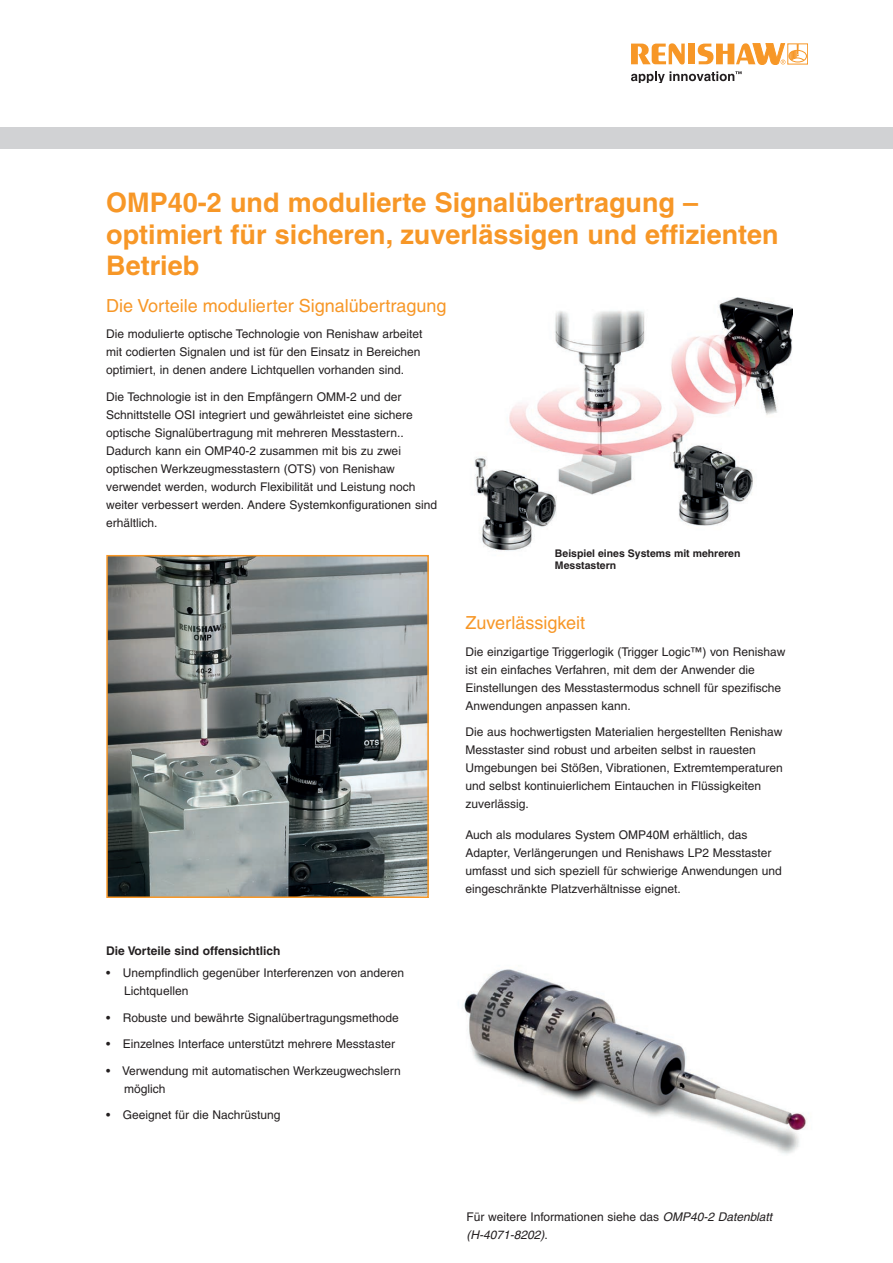
<style>
.page{position:relative;width:893px;height:1263px;background:#fff}
.page>*{position:absolute;margin:0;border:0;box-sizing:border-box;transform-origin:0 0}
.t1{font:700 27px/31.5px "Helvetica";color:#f79727}
.Text{font:18px "Helvetica";color:#f79727}
.Text-2{font:12px/18px "Helvetica";color:#231f20}
.Text-3{font:700 12px "Helvetica";color:#231f20}
.Heading_2_black{font:700 10.5px/12px "Helvetica";color:#231f20}
.s1{font-style:italic}
</style>
<div class="page">
<div style="left:0;top:128px;width:893px;height:21px;background:#d1d2d4"></div>
<svg style="left:631px;top:43px;width:54px;height:21px"></svg>
<div style="left:688px;top:44px;width:7px;height:20px;background:#f79727"></div>
<div style="left:787px;top:44px;width:21px;height:20px;border:1px solid #f79727"></div>
<div style="left:789px;top:50px;width:18px;height:12px;border:1px solid #f79727;border-radius:50%"></div>
<svg style="left:698px;top:43px;width:106px;height:22px"></svg>
<svg style="left:631px;top:71px;width:111px;height:12px"></svg>
<img style="left:109px;top:558px;width:317px;height:337px">
<div style="left:106px;top:555px;width:323px;height:343px;border:2px solid #f79727"></div>
<img style="left:474px;top:298px;width:318px;height:253px">
<img style="left:462px;top:969px;width:345px;height:185px">
<svg style="left:554px;top:546px;width:187px;height:5px"></svg>
<p class="t1" style="left:106px;top:187px;width:674px">OMP40-2 und modulierte Signalübertragung – optimiert für sicheren, zuverlässigen und effizienten<br>Betrieb</p>
<p class="Text" style="left:106px;top:295px;width:342px">Die Vorteile modulierter Signalübertragung</p>
<p class="Text-2" style="left:106px;top:325px;width:318px">Die modulierte optische Technologie von Renishaw arbeitet mit codierten Signalen und ist für den Einsatz in Bereichen optimiert, in denen andere Lichtquellen vorhanden sind.</p>
<p class="Text-2" style="left:106px;top:387px;width:332px">Die Technologie ist in den Empfängern OMM-2 und der Schnittstelle OSI integriert und gewährleistet eine sichere optische Signalübertragung mit mehreren Messtastern..<br>Dadurch kann ein OMP40-2 zusammen mit bis zu zwei optischen Werkzeugmesstastern (OTS) von Renishaw verwendet werden, wodurch Flexibilität und Leistung noch weiter verbessert werden. Andere Systemkonfigurationen sind erhältlich.</p>
<p class="Text-3" style="left:106px;top:943px;width:176px">Die Vorteile sind offensichtlich</p>
<p class="Text-2" style="left:124px;top:964px;width:281px;text-indent:-18px">• Unempfindlich gegenüber Interferenzen von anderen<br>Lichtquellen</p>
<p class="Text-2" style="left:106px;top:1008px;width:294px">• Robuste und bewährte Signalübertragungsmethode</p>
<p class="Text-2" style="left:106px;top:1035px;width:290px">• Einzelnes Interface unterstützt mehrere Messtaster</p>
<p class="Text-2" style="left:124px;top:1061px;width:278px;text-indent:-18px">• Verwendung mit automatischen Werkzeugwechslern möglich</p>
<p class="Text-2" style="left:106px;top:1106px;width:176px">• Geeignet für die Nachrüstung</p>
<p class="Heading_2_black" style="left:555px;top:547px;width:187px">Beispiel eines Systems mit mehreren<br>Messtastern</p>
<p class="Text" style="left:466px;top:612px;width:121px">Zuverlässigkeit</p>
<p class="Text-2" style="left:466px;top:642px;width:321px">Die einzigartige Triggerlogik (Trigger Logic™) von Renishaw ist ein einfaches Verfahren, mit dem der Anwender die Einstellungen des Messtastermodus schnell für spezifische Anwendungen anpassen kann.</p>
<p class="Text-2" style="left:466px;top:723px;width:319px">Die aus hochwertigsten Materialien hergestellten Renishaw Messtaster sind robust und arbeiten selbst in rauesten Umgebungen bei Stößen, Vibrationen, Extremtemperaturen und selbst kontinuierlichem Eintauchen in Flüssigkeiten zuverlässig.</p>
<p class="Text-2" style="left:466px;top:826px;width:318px">Auch als modulares System OMP40M erhältlich, das Adapter, Verlängerungen und Renishaws LP2 Messtaster umfasst und sich speziell für schwierige Anwendungen und eingeschränkte Platzverhältnisse eignet.</p>
<p class="Text-2" style="left:466px;top:1208px;width:307px">Für weitere Informationen siehe das <span class="s1">OMP40-2 Datenblatt (H-4071-8202)</span>.</p>
</div>
